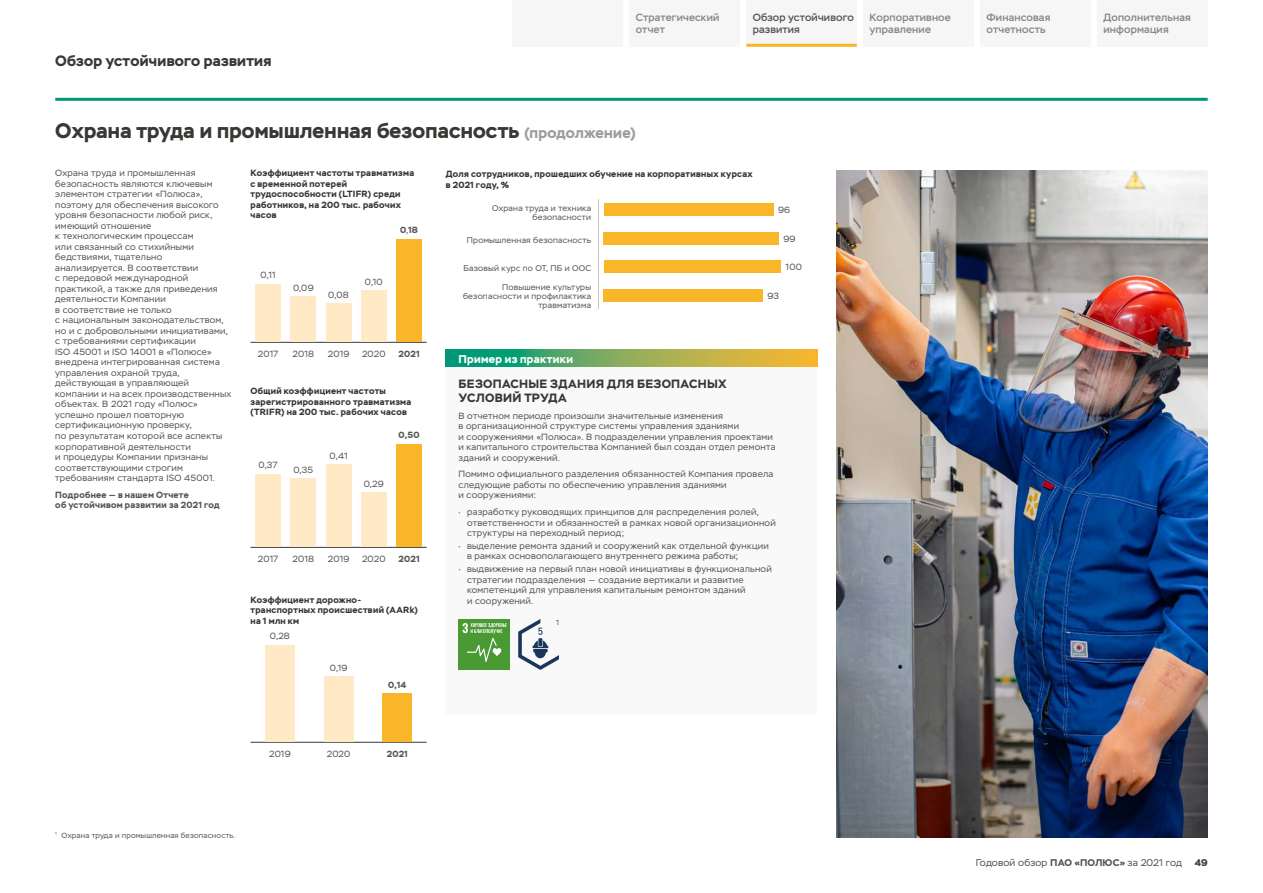
<style>
.page{position:relative;width:1263px;height:893px;background:#fff}
.page>*{position:absolute;margin:0;border:0;box-sizing:border-box;transform-origin:0 0}
.t1{font:700 21px "Stem";letter-spacing:.01em;color:#373935}
.t2{font:700 15px "Stem";letter-spacing:.015em;color:#373935}
.t3{font:700 12px/13.5px "Stem";letter-spacing:.02em;color:#373935}
.t4{font:700 11.25px "Stem";letter-spacing:.03em;color:#fff}
.t5{font:500 10.5px/12px "Stem";letter-spacing:.015em;color:#878787}
.t6{font:500 10.5px/12px "Stem";letter-spacing:.015em;color:#575756}
.t7{font:9.75px "Stem";letter-spacing:.01em;color:#555551}
.t8{font:700 9.75px "Stem";color:#373935}
.t9{font:9px/10.5px "Stem";letter-spacing:.03em;color:#575756}
.t10{font:700 9px/10.5px "Stem";letter-spacing:.035em;color:#373935}
.t11{font:700 9px/10.5px "Stem";letter-spacing:.035em;color:#575756}
.t12{font:8.25px/9px "Stem";letter-spacing:.03em;color:#575756;text-align:right}
.t13{font:7.5px "Stem";letter-spacing:.03em;color:#575756}
.s1{font-size:15px;color:#9d9d9c}
.s2{font-weight:400}
.s3{color:#00967a}
.s4{font-weight:700}
</style>
<div class="page">
<div style="left:446px;top:367px;width:371px;height:348px;background:#f9f9fa"></div>
<svg style="left:446px;top:350px;width:371px;height:17px;background:#81aa59"></svg>
<svg style="left:518px;top:619px;width:41px;height:51px"></svg>
<hr style="left:251px;top:342px;width:176px;height:1px;background:#373935">
<hr style="left:251px;top:547px;width:176px;height:1px;background:#373935">
<div style="left:255px;top:284px;width:26px;height:58px;background:#ffe9c7"></div>
<div style="left:255px;top:474px;width:26px;height:73px;background:#ffe9c7"></div>
<div style="left:291px;top:297px;width:25px;height:45px;background:#ffe9c7"></div>
<div style="left:291px;top:479px;width:25px;height:68px;background:#ffe9c7"></div>
<div style="left:326px;top:303px;width:25px;height:39px;background:#ffe9c7"></div>
<div style="left:326px;top:465px;width:25px;height:82px;background:#ffe9c7"></div>
<div style="left:361px;top:290px;width:26px;height:52px;background:#ffe9c7"></div>
<div style="left:361px;top:493px;width:26px;height:54px;background:#ffe9c7"></div>
<div style="left:396px;top:239px;width:26px;height:103px;background:#fab629"></div>
<div style="left:396px;top:444px;width:26px;height:103px;background:#fab629"></div>
<hr style="left:251px;top:742px;width:176px;height:1px;background:#373935">
<div style="left:265px;top:645px;width:30px;height:97px;background:#ffe9c7"></div>
<div style="left:324px;top:676px;width:29px;height:66px;background:#ffe9c7"></div>
<div style="left:382px;top:693px;width:30px;height:49px;background:#fab629"></div>
<hr style="left:598px;top:199px;width:1px;height:110px;background:#c6c6c6">
<div style="left:604px;top:203px;width:170px;height:13px;background:#fab629"></div>
<div style="left:604px;top:232px;width:175px;height:13px;background:#fab629"></div>
<div style="left:604px;top:260px;width:177px;height:13px;background:#fab629"></div>
<div style="left:604px;top:289px;width:159px;height:13px;background:#fab629"></div>
<img style="left:836px;top:170px;width:372px;height:668px">
<div style="left:459px;top:619px;width:51px;height:51px;background:#4a9a34"></div>
<svg style="left:463px;top:623px;width:44px;height:39px"></svg>
<hr style="left:55px;top:98px;width:1153px;height:3px;background:#00967a">
<div style="left:1097px;top:0;width:111px;height:47px;background:#f6f6f6"></div>
<div style="left:980px;top:0;width:111px;height:47px;background:#f6f6f6"></div>
<div style="left:863px;top:0;width:111px;height:47px;background:#f6f6f6"></div>
<div style="left:746px;top:0;width:111px;height:47px;background:#f6f6f6"></div>
<div style="left:629px;top:0;width:111px;height:47px;background:#f6f6f6"></div>
<hr style="left:746px;top:44px;width:111px;height:3px;background:#fab629">
<div style="left:512px;top:0;width:111px;height:47px;background:#f6f6f6"></div>
<h2 class="t2" style="left:55px;top:51px;width:218px">Обзор устойчивого развития</h2>
<p class="t5" style="left:636px;top:12px;width:85px">Стратегический отчет</p>
<p class="t6" style="left:753px;top:12px;width:103px">Обзор устойчивого развития</p>
<p class="t5" style="left:870px;top:12px;width:83px">Корпоративное управление</p>
<h1 class="t1" style="left:55px;top:117px;width:582px">Охрана труда и промышленная безопасность <span class="s1">(продолжение)</span></h1>
<p class="t9" style="left:55px;top:168px;width:178px">Охрана труда и промышленная безопасность являются ключевым элементом стратегии «Полюса», поэтому для обеспечения высокого уровня безопасности любой риск, имеющий отношение<br>к технологическим процессам<br>или связанный со стихийными бедствиями, тщательно анализируется. В соответствии<br>с передовой международной практикой, а также для приведения деятельности Компании<br>в соответствие не только<br>с национальным законодательством, но и с добровольными инициативами, с требованиями сертификации<br>ISO 45001 и ISO 14001 в «Полюсе» внедрена интегрированная система управления охраной труда, действующая в управляющей компании и на всех производственных объектах. В 2021 году «Полюс» успешно прошел повторную сертификационную проверку,<br>по результатам которой все аспекты корпоративной деятельности<br>и процедуры Компании признаны соответствующими строгим требованиям стандарта ISO 45001.</p>
<p class="t11" style="left:55px;top:489px;width:166px">Подробнее — в нашем Отчете<br>об устойчивом развитии за 2021 год</p>
<p class="t10" style="left:251px;top:168px;width:165px">Коэффициент частоты травматизма с временной потерей трудоспособности (LTIFR) среди работников, на 200 тыс. рабочих часов</p>
<p class="t10" style="left:446px;top:169px;width:308px">Доля сотрудников, прошедших обучение на корпоративных курсах в 2021 году, %</p>
<p class="t12" style="left:492px;top:204px;width:100px">Охрана труда и техника безопасности</p>
<p class="t9" style="left:778px;top:205px;width:14px">96</p>
<p class="t9" style="left:783px;top:233px;width:14px">99</p>
<p class="t9" style="left:786px;top:262px;width:18px">100</p>
<p class="t9" style="left:767px;top:290px;width:13px">93</p>
<p class="t11" style="left:400px;top:225px;width:19px">0<span class="s2">,</span>18</p>
<p class="t12" style="left:467px;top:236px;width:126px">Промышленная безопасность</p>
<p class="t12" style="left:463px;top:283px;width:130px">Повышение культуры безопасности и профилактика травматизма</p>
<p class="t12" style="left:463px;top:264px;width:129px">Базовый курс по ОТ, ПБ и ООС</p>
<p class="t9" style="left:261px;top:270px;width:17px">0,11</p>
<p class="t9" style="left:365px;top:276px;width:19px">0,10</p>
<p class="t9" style="left:293px;top:283px;width:22px">0,09</p>
<p class="t9" style="left:328px;top:289px;width:22px">0,08</p>
<p class="t9" style="left:258px;top:349px;width:22px">2017</p>
<p class="t9" style="left:293px;top:349px;width:23px">2018</p>
<p class="t9" style="left:328px;top:349px;width:23px">2019</p>
<p class="t9" style="left:362px;top:349px;width:25px">2020</p>
<p class="t11" style="left:398px;top:349px;width:23px">2021</p>
<p class="t4" style="left:459px;top:352px;width:116px">Пример из практики</p>
<h3 class="t3" style="left:459px;top:377px;width:269px">БЕЗОПАСНЫЕ ЗДАНИЯ ДЛЯ БЕЗОПАСНЫХ<br>УСЛОВИЙ ТРУДА</h3>
<p class="t9" style="left:459px;top:410px;width:318px">В отчетном периоде произошли значительные изменения<br>в организационной структуре системы управления зданиями<br>и сооружениями «Полюса». В подразделении управления проектами и капитального строительства Компанией был создан отдел ремонта зданий и сооружений.</p>
<p class="t9" style="left:459px;top:469px;width:316px">Помимо официального разделения обязанностей Компания провела следующие работы по обеспечению управления зданиями<br>и сооружениями:</p>
<p class="t9" style="left:467px;top:507px;width:310px;text-indent:-9px"><span class="s3">•</span> разработку руководящих принципов для распределения ролей, ответственности и обязанностей в рамках новой организационной структуры на переходный период;</p>
<p class="t9" style="left:467px;top:541px;width:303px;text-indent:-9px"><span class="s3">•</span> выделение ремонта зданий и сооружений как отдельной функции в рамках основополагающего внутреннего режима работы;</p>
<p class="t9" style="left:467px;top:564px;width:306px;text-indent:-9px"><span class="s3">•</span> выдвижение на первый план новой инициативы в функциональной стратегии подразделения — создание вертикали и развитие компетенций для управления капитальным ремонтом зданий<br>и сооружений.</p>
<p class="t10" style="left:251px;top:386px;width:162px">Общий коэффициент частоты зарегистрированного травматизма (TRIFR) на 200 тыс. рабочих часов</p>
<p class="t11" style="left:399px;top:430px;width:22px">0,50</p>
<p class="t9" style="left:330px;top:451px;width:19px">0,41</p>
<p class="t9" style="left:258px;top:460px;width:21px">0,37</p>
<p class="t9" style="left:293px;top:465px;width:21px">0,35</p>
<p class="t9" style="left:364px;top:479px;width:22px">0,29</p>
<p class="t9" style="left:258px;top:554px;width:22px">2017</p>
<p class="t9" style="left:293px;top:554px;width:23px">2018</p>
<p class="t9" style="left:328px;top:554px;width:23px">2019</p>
<p class="t9" style="left:362px;top:554px;width:25px">2020</p>
<p class="t11" style="left:398px;top:554px;width:23px">2021</p>
<p class="t10" style="left:251px;top:594px;width:169px">Коэффициент дорожно&shy;транспортных происшествий (AARk) на 1 млн км</p>
<p class="t13" style="left:556px;top:618px;width:4px">1</p>
<p class="t9" style="left:270px;top:631px;width:22px">0,28</p>
<p class="t9" style="left:330px;top:662px;width:19px">0,19</p>
<p class="t11" style="left:388px;top:679px;width:19px">0,14</p>
<p class="t9" style="left:269px;top:749px;width:23px">2019</p>
<p class="t9" style="left:327px;top:749px;width:25px">2020</p>
<p class="t11" style="left:387px;top:749px;width:23px">2021</p>
<p class="t5" style="left:986px;top:12px;width:65px">Финансовая отчетность</p>
<p class="t5" style="left:1103px;top:12px;width:89px">Дополнительная информация</p>
<p class="t13" style="left:55px;top:831px;width:181px"><sup>1</sup> Охрана труда и промышленная безопасность.</p>
<p class="t7" style="left:976px;top:857px;width:208px">Годовой обзор <span class="s4">ПАО «ПОЛЮС»</span> за 2021 год</p>
<p class="t8" style="left:1195px;top:856px;width:14px">49</p>
</div>
